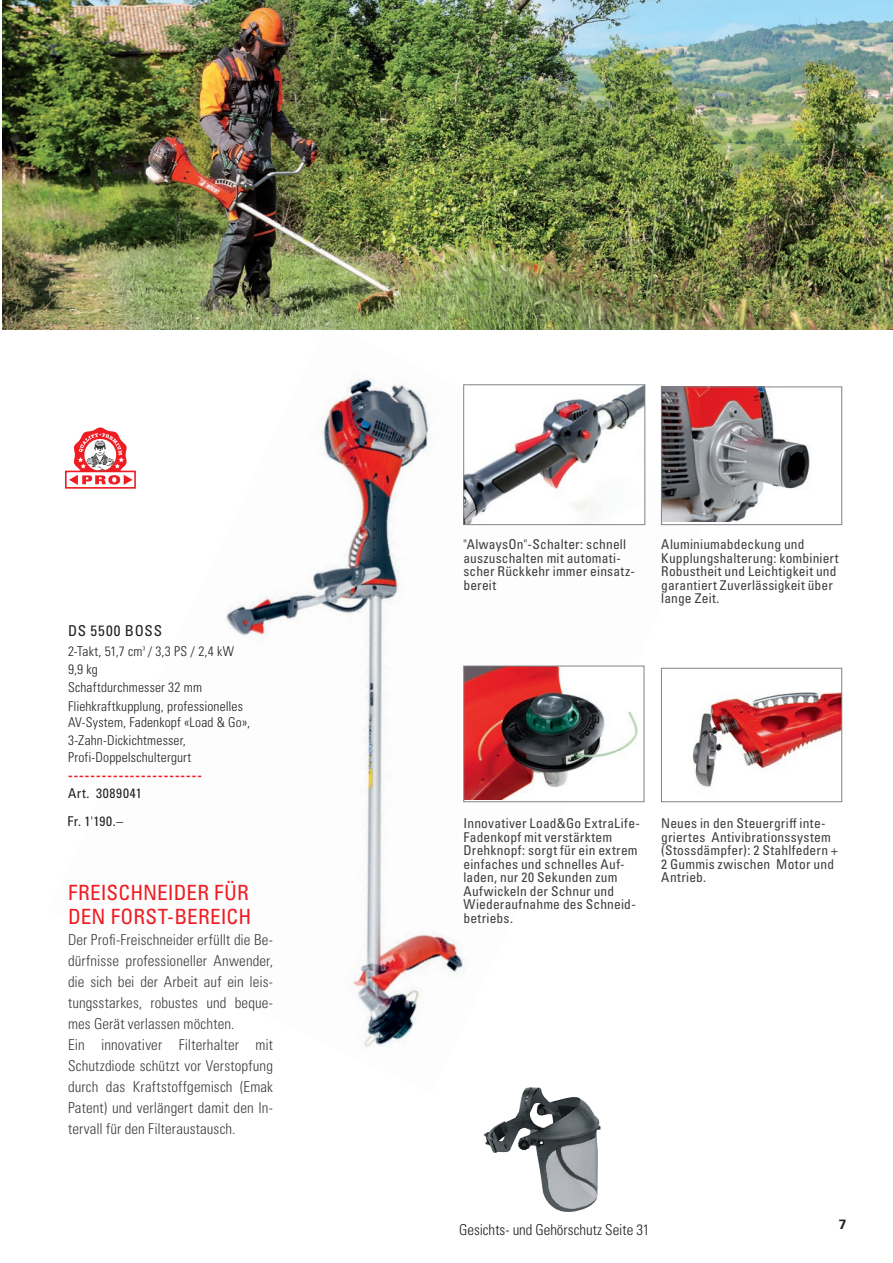
<style>
.page{position:relative;width:893px;height:1263px;background:#fff}
.page>*{position:absolute;margin:0;border:0;box-sizing:border-box;transform-origin:0 0}
.Tabelle_Titel_Hero_e{font:condensed 21px "Univers LT Pro";letter-spacing:.01em;color:#ee1d23}
._01_Grundschrift{font:300 condensed 15px/21px "Univers LT Std";letter-spacing:.005em;color:#3e3e3f;text-align:justify}
._01_Grundschrift-2{font:300 condensed 15px "Univers LT Std";letter-spacing:-.005em;color:#231f20}
._60_Tabelle_Titel{font:condensed 15px "Univers LT Pro";letter-spacing:.055em;color:#231f20}
._01_Grundschrift-3{font:condensed 13.5px/13.5px "Univers LT Pro";letter-spacing:.015em;color:#3e3e3f}
._66_Tabelle_Text{font:300 condensed 13.5px/16.5px "Univers LT Std";letter-spacing:.01em;color:#231f20}
._66_Tabelle_Text-2{font:700 13.5px "Univers LT Std";color:#ee1d23}
._67_Tabelle_Text_fet{font:condensed 13.5px "Univers LT Pro";letter-spacing:.055em;color:#231f20}
.t1{font:700 13.5px "Univers LT Std";color:#231f20}
</style>
<div class="page">
<img style="left:65px;top:378px;width:646px;height:669px">
<img style="left:465px;top:387px;width:178px;height:136px">
<div style="left:463px;top:385px;width:182px;height:140px;border:1px solid #808285"></div>
<img style="left:663px;top:389px;width:147px;height:132px">
<div style="left:661px;top:387px;width:181px;height:138px;border:1px solid #808285"></div>
<img style="left:465px;top:668px;width:177px;height:131px">
<div style="left:463px;top:666px;width:181px;height:136px;border:1px solid #808285"></div>
<div style="left:661px;top:668px;width:181px;height:134px;background:#fff"></div>
<img style="left:692px;top:692px;width:148px;height:95px">
<div style="left:661px;top:668px;width:181px;height:134px;border:1px solid #808285"></div>
<img style="left:2px;top:0;width:891px;height:330px">
<img style="left:483px;top:1087px;width:118px;height:125px">
<p class="_60_Tabelle_Titel" style="left:68px;top:621px;width:96px">DS 5500 BOSS</p>
<p class="_66_Tabelle_Text" style="left:68px;top:643px;width:167px">2-Takt, 51,7 cm<sup>³</sup> / 3,3 PS / 2,4 kW</p>
<p class="_66_Tabelle_Text" style="left:68px;top:661px;width:31px">9,9 kg</p>
<p class="_66_Tabelle_Text" style="left:68px;top:679px;width:135px">Schaftdurchmesser 32 mm</p>
<p class="_66_Tabelle_Text" style="left:68px;top:698px;width:184px">Fliehkraftkupplung, professionelles<br>AV-System, Fadenkopf «Load &amp; Go»,</p>
<p class="_66_Tabelle_Text" style="left:68px;top:732px;width:125px">3-Zahn-Dickichtmesser,<br>Profi-Doppelschultergurt</p>
<p class="_66_Tabelle_Text-2" style="left:68px;top:767px;width:135px">------------------------</p>
<p class="_67_Tabelle_Text_fet" style="left:68px;top:785px;width:75px">Art. 3089041</p>
<p class="_67_Tabelle_Text_fet" style="left:67px;top:813px;width:57px">Fr. 1'190.–</p>
<p class="Tabelle_Titel_Hero_e" style="left:68px;top:879px;width:182px">FREISCHNEIDER FÜR</p>
<p class="Tabelle_Titel_Hero_e" style="left:68px;top:903px;width:185px">DEN FORST-BEREICH</p>
<p class="_01_Grundschrift" style="left:68px;top:929px;width:206px">Der Profi-Freischneider erfüllt die Be&shy;dürfnisse professioneller Anwender, die sich bei der Arbeit auf ein leis&shy;tungsstarkes, robustes und beque&shy;mes Gerät verlassen möchten.</p>
<p class="_01_Grundschrift" style="left:68px;top:1034px;width:206px">Ein innovativer Filterhalter mit Schutzdiode schützt vor Verstopfung durch das Kraftstoffgemisch (Emak Patent) und verlängert damit den In&shy;tervall für den Filteraustausch.</p>
<p class="_01_Grundschrift-3" style="left:463px;top:537px;width:173px">"AlwaysOn"-Schalter: schnell auszuschalten mit automati&shy;scher Rückkehr immer einsatz&shy;bereit</p>
<p class="_01_Grundschrift-3" style="left:661px;top:537px;width:179px">Aluminiumabdeckung und<br>Kupplungshalterung: kombiniert<br>Robustheit und Leichtigkeit und garantiert Zuverlässigkeit über lange Zeit.</p>
<p class="_01_Grundschrift-3" style="left:463px;top:816px;width:178px">Innovativer Load&amp;Go ExtraLife-<br>Fadenkopf mit verstärktem<br>Drehknopf: sorgt für ein extrem einfaches und schnelles Auf&shy;laden, nur 20 Sekunden zum<br>Aufwickeln der Schnur und<br>Wiederaufnahme des Schneid&shy;betriebs.</p>
<p class="_01_Grundschrift-3" style="left:661px;top:816px;width:178px">Neues in den Steuergriff inte&shy;griertes Antivibrationssystem (Stossdämpfer): 2 Stahlfedern +<br>2 Gummis zwischen Motor und<br>Antrieb.</p>
<p class="_01_Grundschrift-2" style="left:459px;top:1220px;width:192px">Gesichts- und Gehörschutz Seite 31</p>
<p class="t1" style="left:839px;top:1216px;width:9px">7</p>
</div>
